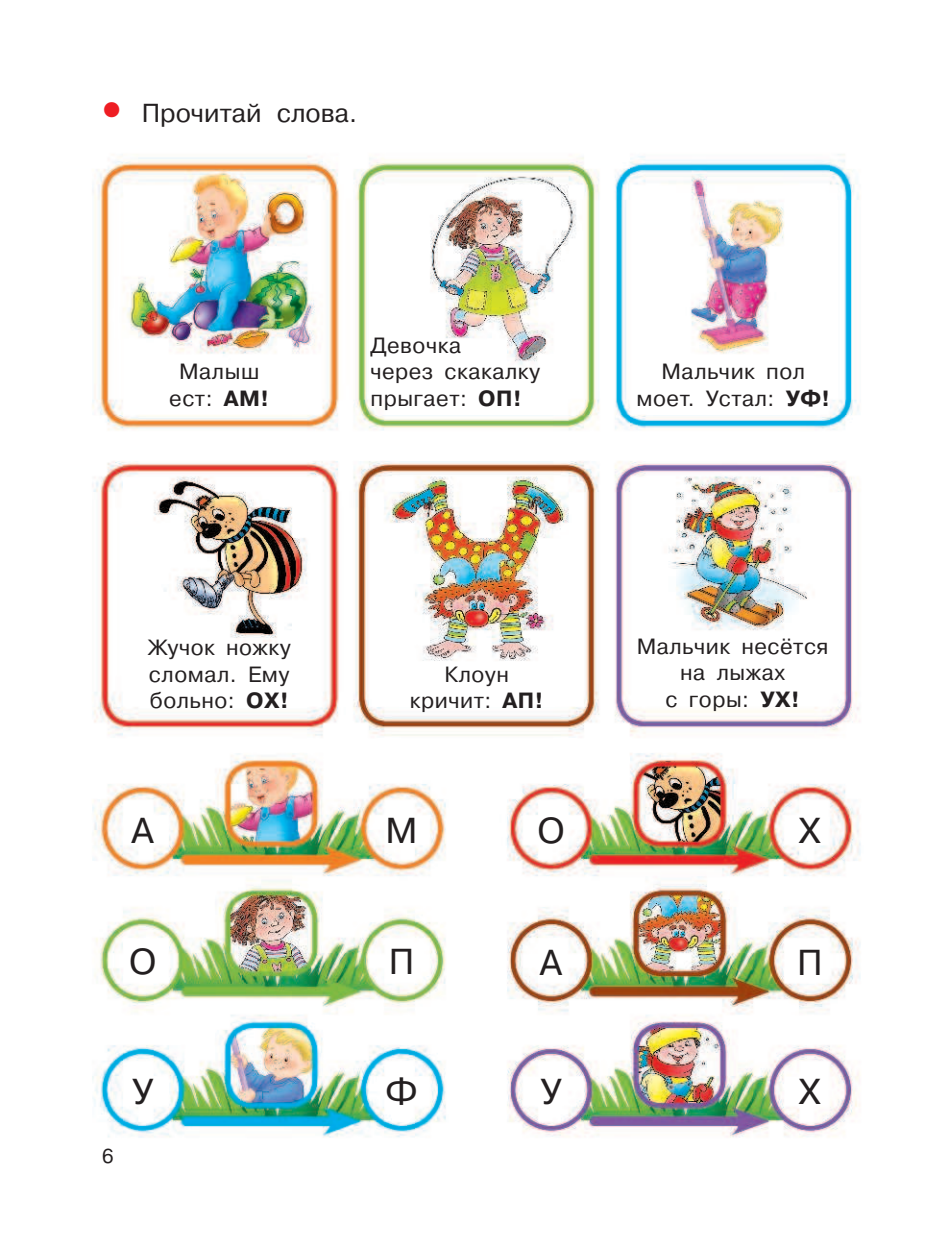
<style>
.page{position:relative;width:947px;height:1248px;background:#fff}
.page>*{position:absolute;margin:0;border:0;box-sizing:border-box;transform-origin:0 0}
.t1{font:36px "Pragmatica C";color:#231f20}
.t2{font:26px "Pragmatica C";color:#231f20}
.t3{font:22px/26.4px "Pragmatica C";letter-spacing:.025em;color:#231f20;text-align:center}
.t4{font:20px "Pragmatica C";color:#231f20}
.s1{color:#ee1d23}
.s2{font-weight:700}
</style>
<div class="page">
<img style="left:92px;top:154px;width:769px;height:984px">
<p class="t2" style="left:102px;top:103px;width:257px"><span class="s1">•</span> Прочитай слова.</p>
<p class="t3" style="left:169px;top:360px;width:101px">Малыш ест: <span class="s2">АМ!</span></p>
<p class="t3" style="left:370px;top:333px;width:171px;text-align:left">Девочка<br>через скакалку прыгает: <span class="s2">ОП!</span></p>
<p class="t3" style="left:148px;top:636px;width:145px;text-align:justify">Жучок ножку сломал. Ему больно: <span class="s2">ОХ!</span></p>
<p class="t3" style="left:410px;top:662px;width:135px">Клоун кричит: <span class="s2">АП!</span></p>
<p class="t3" style="left:636px;top:360px;width:195px">Мальчик пол моет. Устал: <span class="s2">УФ!</span></p>
<p class="t3" style="left:637px;top:634px;width:193px">Мальчик несётся на лыжах<br>с горы: <span class="s2">УХ!</span></p>
<h1 class="t1" style="left:132px;top:815px;width:24px">А</h1>
<h1 class="t1" style="left:386px;top:815px;width:34px">М</h1>
<h1 class="t1" style="left:129px;top:947px;width:29px">О</h1>
<h1 class="t1" style="left:389px;top:947px;width:27px">П</h1>
<p class="t4" style="left:102px;top:1147px;width:13px">6</p>
<h1 class="t1" style="left:132px;top:1077px;width:23px">У</h1>
<h1 class="t1" style="left:386px;top:1077px;width:34px">Ф</h1>
<h1 class="t1" style="left:537px;top:815px;width:29px">О</h1>
<h1 class="t1" style="left:799px;top:815px;width:23px">Х</h1>
<h1 class="t1" style="left:540px;top:947px;width:24px">А</h1>
<h1 class="t1" style="left:797px;top:947px;width:27px">П</h1>
<h1 class="t1" style="left:540px;top:1077px;width:23px">У</h1>
<h1 class="t1" style="left:799px;top:1077px;width:23px">Х</h1>
</div>
